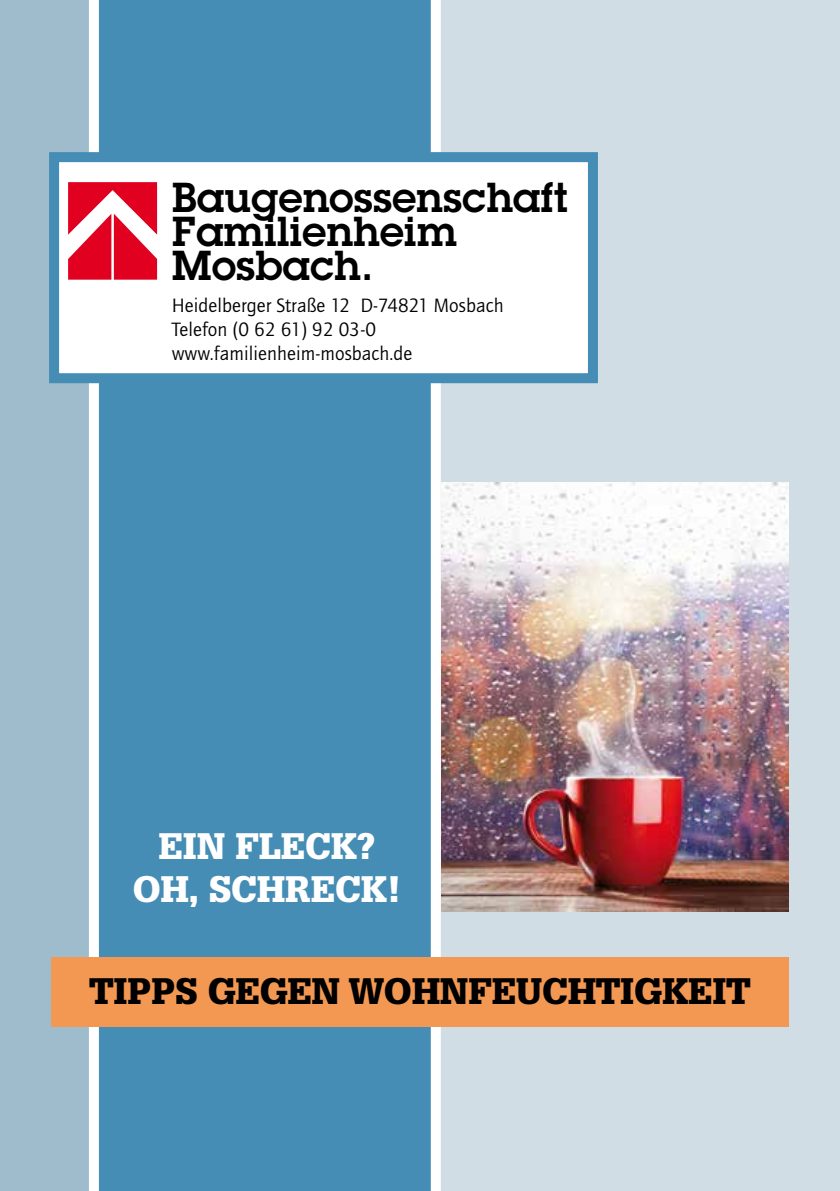
<style>
.page{position:relative;width:840px;height:1191px;background:#fff}
.page>*{position:absolute;margin:0;border:0;box-sizing:border-box;transform-origin:0 0}
.t1{font:600 41px/34.2px "Lubalin Graph";letter-spacing:.01em;color:#000}
.t2{font:900 36px "Glypha";color:#000}
.t3{font:900 36px/43.2px "Glypha";color:#fff;text-align:center}
.t4{font:20px/24px "Quay Sans";letter-spacing:.005em;color:#000}
</style>
<div class="page">
<div style="left:0;top:0;width:839px;height:1191px;background:#d1dde5"></div>
<div style="left:0;top:0;width:104px;height:1191px;background:#9ebccc"></div>
<svg style="left:89px;top:0;width:351px;height:1191px;background:#5999bc"></svg>
<div style="left:49px;top:152px;width:548px;height:231px;background:#fff;border:10px solid #458db4"></div>
<div style="left:51px;top:957px;width:737px;height:70px;background:#f39852"></div>
<img style="left:441px;top:482px;width:347px;height:429px">
<svg style="left:68px;top:182px;width:89px;height:98px"></svg>
<h1 class="t1" style="left:172px;top:179px;width:397px">Baugenossenschaft<br>Familienheim<br>Mosbach.</h1>
<p class="t4" style="left:171px;top:294px;width:333px">Heidelberger Straße 12 D-74821 Mosbach<br>Telefon (0 62 61) 92 03-0 www.familienheim-mosbach.de</p>
<h2 class="t3" style="left:133px;top:823px;width:270px">EIN FLECK?<br>OH, SCHRECK!</h2>
<h2 class="t2" style="left:89px;top:969px;width:662px">TIPPS GEGEN WOHNFEUCHTIGKEIT</h2>
</div>
